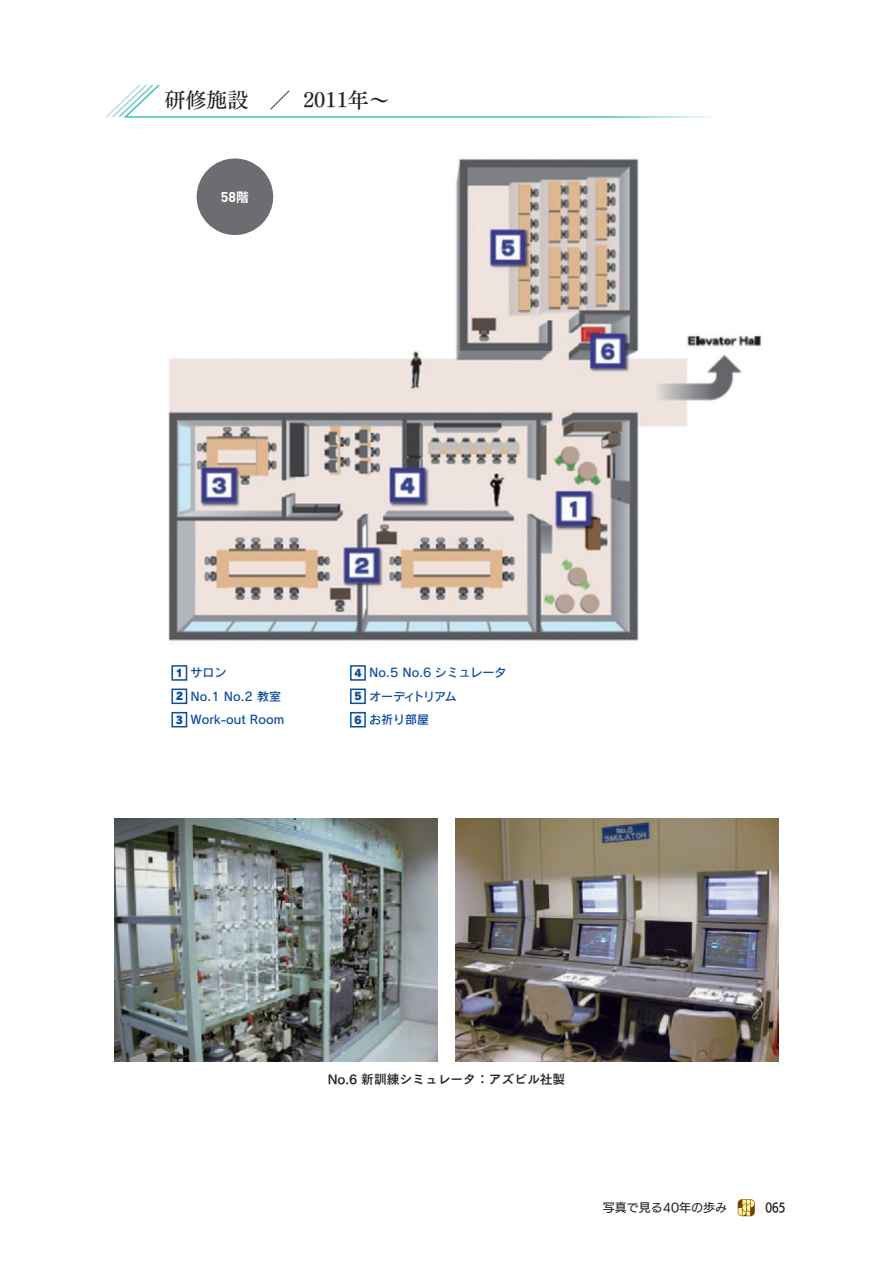
<style>
.page{position:relative;width:893px;height:1263px;background:#fff}
.page>*{position:absolute;margin:0;border:0;box-sizing:border-box;transform-origin:0 0}
.t1{font:21px "Tsuku Min Pr 6 D";color:#231f20}
.t2{font:700 14.1px "DIN Pro";color:#fff}
.t3{font:12.75px "Tsuku Go Pro B";color:#231f20}
.t4{font:12.75px "Hira Kaku Pro W6";color:#231f20}
.t5{font:12px/23.4px "Rodin Pro DB";color:#0d4da1}
.t6{font:12px "UD Kakugo Small Pr 6 M";color:#231f20}
.t7{font:12px "UD Kakugo C80 Pro DB";color:#231f20}
.s1{font-family:"Hira Kaku Pro W6";font-weight:400;font-size:12.75px}
.s2{font-family:"Rodin Pro UB";font-size:10.5px}
</style>
<div class="page">
<svg style="left:738px;top:1199px;width:17px;height:17px"></svg>
<img style="left:168px;top:158px;width:594px;height:483px">
<div style="left:147px;top:300px;width:99px;height:39px;background:#fff"></div>
<img style="left:115px;top:819px;width:323px;height:242px">
<img style="left:455px;top:819px;width:323px;height:242px">
<div style="left:197px;top:158px;width:76px;height:77px;background:#6c6d70;border-radius:50%"></div>
<svg style="left:106px;top:84px;width:608px;height:34px"></svg>
<div style="left:171px;top:665px;width:16px;height:16px;border:2px solid #0d4da1"></div>
<div style="left:171px;top:688px;width:16px;height:16px;border:2px solid #0d4da1"></div>
<div style="left:171px;top:712px;width:16px;height:15px;border:2px solid #0d4da1"></div>
<div style="left:350px;top:665px;width:16px;height:16px;border:2px solid #0d4da1"></div>
<div style="left:350px;top:688px;width:16px;height:16px;border:2px solid #0d4da1"></div>
<div style="left:350px;top:712px;width:16px;height:15px;border:2px solid #0d4da1"></div>
<h1 class="t1" style="left:164px;top:81px;width:227px">研修施設　／ 2011年〜</h1>
<p class="t2" style="left:221px;top:187px;width:29px">58<span class="s1">階</span></p>
<p class="t5" style="left:176px;top:661px;width:110px"><span class="s2">1</span> サロン<br><span class="s2">2</span> No.1 No.2 教室<br><span class="s2">3</span> Work-out Room</p>
<p class="t5" style="left:354px;top:661px;width:154px"><span class="s2">4</span> No.5 No.6 シミュレータ<br><span class="s2">5</span> オーディトリアム<br><span class="s2">6</span> お祈り部屋</p>
<p class="t3" style="left:328px;top:1068px;width:239px">No.6 新訓練シミュレータ：アズビル社製</p>
<p class="t4" style="left:435px;top:1074px;width:27px">教室</p>
<p class="t6" style="left:603px;top:1201px;width:126px">写真で見る40年の歩み</p>
<p class="t7" style="left:765px;top:1198px;width:22px">065</p>
</div>
